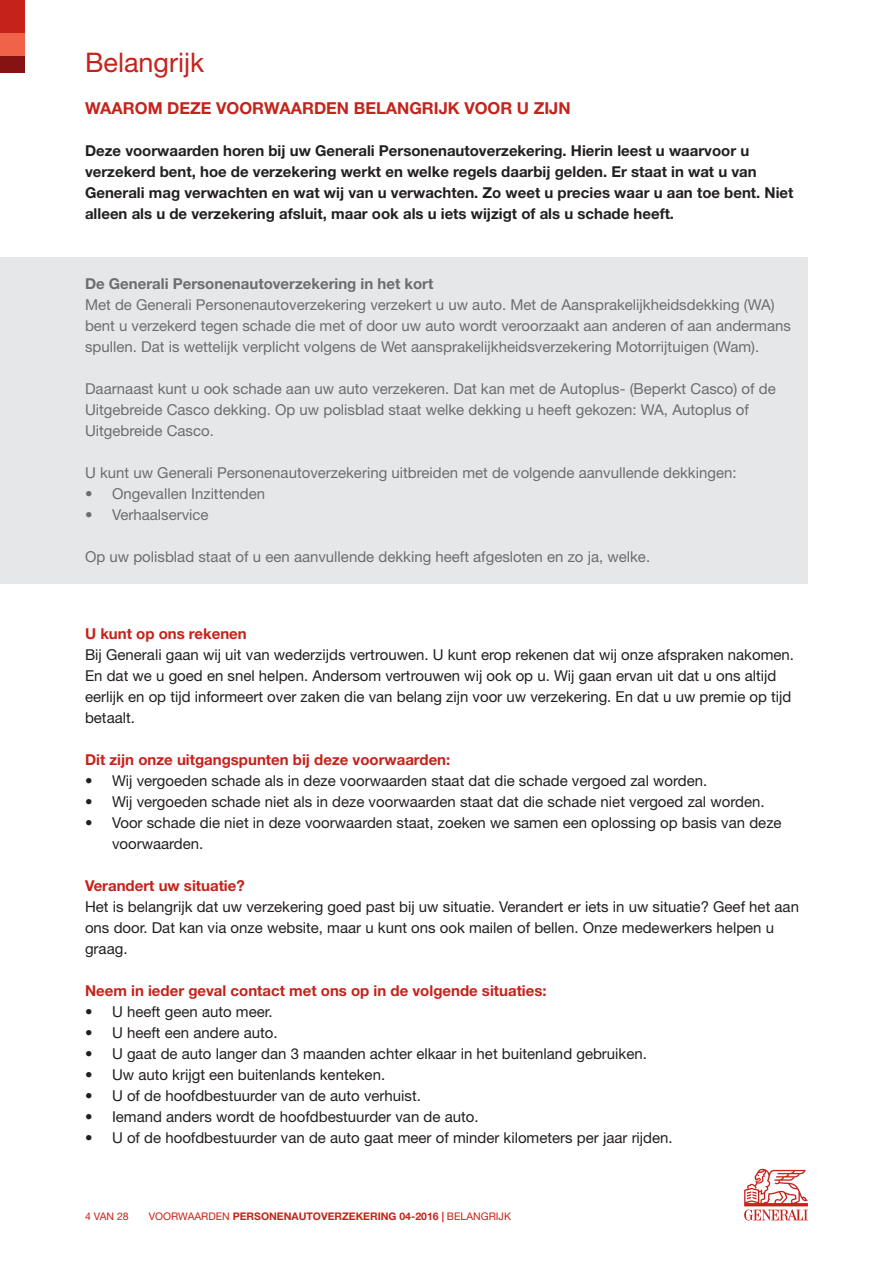
<style>
.page{position:relative;width:893px;height:1263px;background:#fff}
.page>*{position:absolute;margin:0;border:0;box-sizing:border-box;transform-origin:0 0}
.Hoofdstuk{font:27px "Helvetica Neue LT Std";color:#c5221a}
.Alineakop{font:700 16.5px "Helvetica Neue LT Std";color:#c5221a}
.Plat{font:15px/21px "Helvetica Neue LT Std";color:#231f20}
.t1{font:15px/21px "Helvetica Neue LT Std";color:#6c6d70}
.Plat-2{font:700 15px/21px "Helvetica Neue LT Std";color:#231f20}
.Platroodbold{font:700 15px "Helvetica Neue LT Std";color:#c5221a}
.Nwe__Huisstijl_Formu{font:700 10.5px "Helvetica Neue LT Std";color:#c5221a}
.Nwe__Huisstijl_Formu-2{font:10.5px "Helvetica Neue LT Std";color:#c5221a}
.s1{font-weight:700}
.s2{font-weight:400}
</style>
<div class="page">
<svg style="left:744px;top:1168px;width:64px;height:52px"></svg>
<div style="left:0;top:257px;width:808px;height:326px;background:#e6e7e9"></div>
<div style="left:0;top:32px;width:24px;height:24px;background:#f16349"></div>
<div style="left:0;top:0;width:24px;height:32px;background:#c5221a"></div>
<div style="left:0;top:56px;width:24px;height:16px;background:#851312"></div>
<p class="Hoofdstuk" style="left:85px;top:47px;width:120px">Belangrijk</p>
<p class="Alineakop" style="left:85px;top:98px;width:487px">WAAROM DEZE VOORWAARDEN BELANGRIJK VOOR U ZIJN</p>
<p class="Plat-2" style="left:85px;top:140px;width:710px">Deze voorwaarden horen bij uw Generali Personenautoverzekering. Hierin leest u waarvoor u verzekerd bent, hoe de verzekering werkt en welke regels daarbij gelden. Er staat in wat u van Generali mag verwachten en wat wij van u verwachten. Zo weet u precies waar u aan toe bent. Niet alleen als u de verzekering afsluit, maar ook als u iets wijzigt of als u schade heeft.</p>
<p class="t1" style="left:85px;top:273px;width:707px"><span class="s1">De Generali Personenautoverzekering in het kort<br></span>Met de Generali Personenautoverzekering verzekert u uw auto. Met de Aansprakelijkheidsdekking (WA) bent u verzekerd tegen schade die met of door uw auto wordt veroorzaakt aan anderen of aan andermans spullen. Dat is wettelijk verplicht volgens de Wet aansprakelijkheidsverzekering Motorrijtuigen (Wam).</p>
<p class="t1" style="left:85px;top:378px;width:692px">Daarnaast kunt u ook schade aan uw auto verzekeren. Dat kan met de Autoplus- (Beperkt Casco) of de<br>Uitgebreide Casco dekking. Op uw polisblad staat welke dekking u heeft gekozen: WA, Autoplus of<br>Uitgebreide Casco.</p>
<p class="t1" style="left:85px;top:462px;width:653px">U kunt uw Generali Personenautoverzekering uitbreiden met de volgende aanvullende dekkingen:</p>
<p class="t1" style="left:85px;top:483px;width:182px">• Ongevallen Inzittenden</p>
<p class="t1" style="left:85px;top:504px;width:125px">• Verhaalservice</p>
<p class="t1" style="left:85px;top:546px;width:567px">Op uw polisblad staat of u een aanvullende dekking heeft afgesloten en zo ja, welke.</p>
<p class="Platroodbold" style="left:85px;top:625px;width:163px">U kunt op ons rekenen</p>
<p class="Plat" style="left:85px;top:644px;width:710px">Bij Generali gaan wij uit van wederzijds vertrouwen. U kunt erop rekenen dat wij onze afspraken nakomen.<br>En dat we u goed en snel helpen. Andersom vertrouwen wij ook op u. Wij gaan ervan uit dat u ons altijd eerlijk en op tijd informeert over zaken die van belang zijn voor uw verzekering. En dat u uw premie op tijd betaalt.</p>
<p class="Platroodbold" style="left:85px;top:751px;width:367px">Dit zijn onze uitgangspunten bij deze voorwaarden:</p>
<p class="Plat" style="left:85px;top:770px;width:624px">• Wij vergoeden schade als in deze voorwaarden staat dat die schade vergoed zal worden.</p>
<p class="Plat" style="left:85px;top:791px;width:681px">• Wij vergoeden schade niet als in deze voorwaarden staat dat die schade niet vergoed zal worden.</p>
<p class="Plat" style="left:112px;top:812px;width:671px;text-indent:-27px">• Voor schade die niet in deze voorwaarden staat, zoeken we samen een oplossing op basis van deze voorwaarden.</p>
<p class="Platroodbold" style="left:85px;top:877px;width:161px">Verandert uw situatie?</p>
<p class="Plat" style="left:85px;top:896px;width:715px">Het is belangrijk dat uw verzekering goed past bij uw situatie. Verandert er iets in uw situatie? Geef het aan ons door. Dat kan via onze website, maar u kunt ons ook mailen of bellen. Onze medewerkers helpen u graag.</p>
<p class="Platroodbold" style="left:85px;top:982px;width:463px">Neem in ieder geval contact met ons op in de volgende situaties:</p>
<p class="Plat" style="left:85px;top:1001px;width:189px">• U heeft geen auto meer.</p>
<p class="Plat" style="left:85px;top:1022px;width:194px">• U heeft een andere auto.</p>
<p class="Plat" style="left:85px;top:1043px;width:563px">• U gaat de auto langer dan 3 maanden achter elkaar in het buitenland gebruiken.</p>
<p class="Plat" style="left:85px;top:1064px;width:302px">• Uw auto krijgt een buitenlands kenteken.</p>
<p class="Plat" style="left:85px;top:1085px;width:337px">• U of de hoofdbestuurder van de auto verhuist.</p>
<p class="Plat" style="left:85px;top:1106px;width:395px">• Iemand anders wordt de hoofdbestuurder van de auto.</p>
<p class="Plat" style="left:85px;top:1127px;width:589px">• U of de hoofdbestuurder van de auto gaat meer of minder kilometers per jaar rijden.</p>
<p class="Nwe__Huisstijl_Formu-2" style="left:85px;top:1210px;width:45px">4 VAN 28</p>
<p class="Nwe__Huisstijl_Formu" style="left:149px;top:1210px;width:364px"><span class="s2">VOORWAARDEN</span> PERSONENAUTOVERZEKERING 04-2016 | <span class="s2">BELANGRIJK</span></p>
</div>
